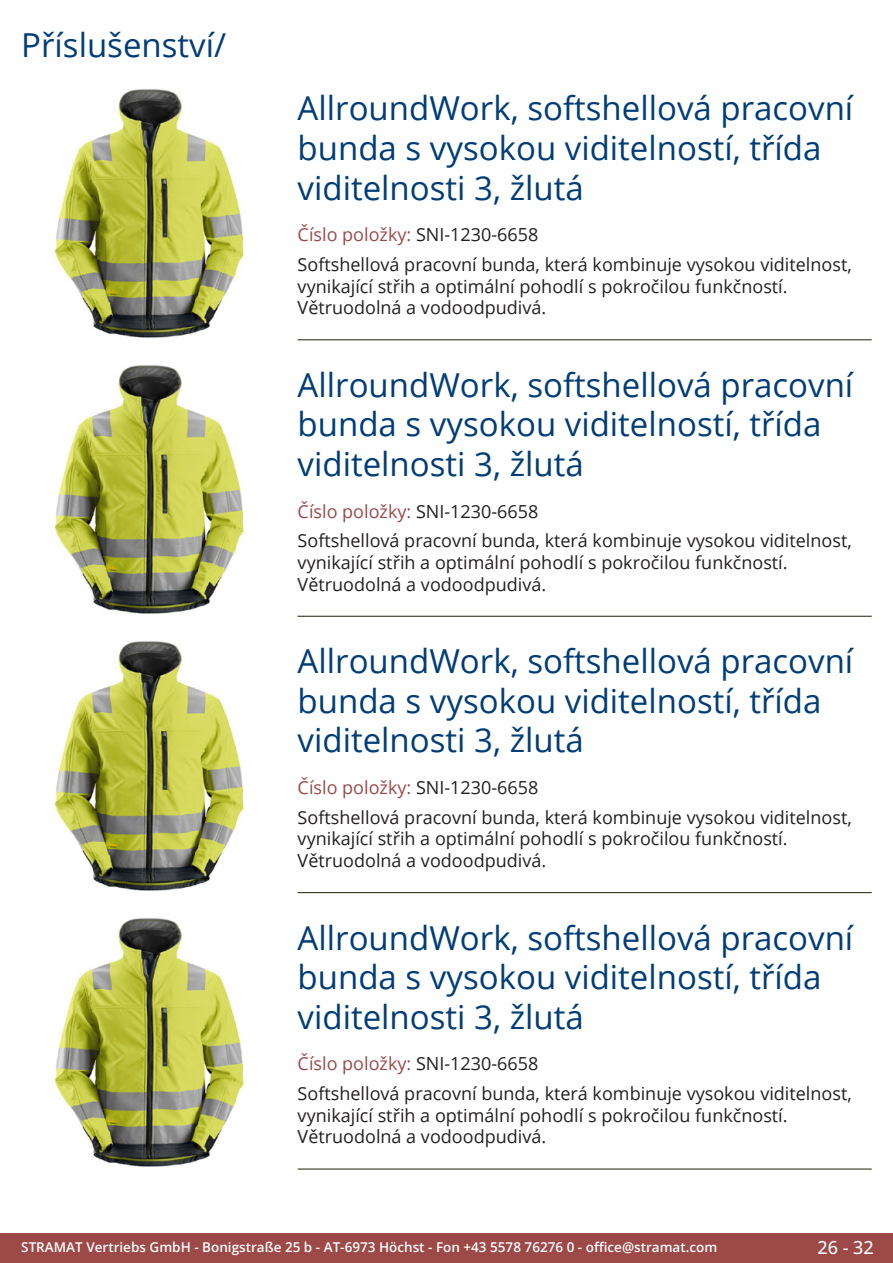
<style>
.page{position:relative;width:893px;height:1263px;background:#fff}
.page>*{position:absolute;margin:0;border:0;box-sizing:border-box;transform-origin:0 0}
.Produkttitel{font:33px/39.6px "Open Sans";color:#003d78}
.RastTitel{font:33px "Open Sans";color:#003d78}
.Beschreibung_Text{font:18px/21.6px "Open Sans";color:#231f20}
.TechDaten_Überschrif{font:18px "Open Sans";color:#9c4948}
.t1{font:500 18px "Open Sans";color:#fff}
.t2{font:600 13.5px "Open Sans";color:#fff}
.s1{color:#231f20}
</style>
<div class="page">
<div style="left:0;top:1233px;width:893px;height:30px;background:#9c4948"></div>
<hr style="left:298px;top:340px;width:574px;height:1px;background:#201d08">
<hr style="left:298px;top:616px;width:574px;height:1px;background:#201d08">
<hr style="left:298px;top:892px;width:574px;height:1px;background:#201d08">
<hr style="left:298px;top:1169px;width:574px;height:1px;background:#201d08">
<img style="left:55px;top:89px;width:189px;height:249px">
<img style="left:55px;top:365px;width:189px;height:249px">
<img style="left:55px;top:641px;width:189px;height:250px">
<img style="left:55px;top:918px;width:189px;height:249px">
<p class="RastTitel" style="left:21px;top:22px;width:206px">Příslušenství/</p>
<p class="Produkttitel" style="left:298px;top:88px;width:557px">AllroundWork, softshellová pracovní bunda s vysokou viditelností, třída viditelnosti 3, žlutá</p>
<p class="TechDaten_Überschrif" style="left:298px;top:222px;width:242px">Číslo položky: <span class="s1">SNI-1230-6658</span></p>
<p class="Beschreibung_Text" style="left:298px;top:253px;width:556px">Softshellová pracovní bunda, která kombinuje vysokou viditelnost, vynikající střih a optimální pohodlí s pokročilou funkčností.<br>Větruodolná a vodoodpudivá.</p>
<p class="Produkttitel" style="left:298px;top:364px;width:557px">AllroundWork, softshellová pracovní bunda s vysokou viditelností, třída viditelnosti 3, žlutá</p>
<p class="TechDaten_Überschrif" style="left:298px;top:499px;width:242px">Číslo položky: <span class="s1">SNI-1230-6658</span></p>
<p class="Beschreibung_Text" style="left:298px;top:530px;width:556px">Softshellová pracovní bunda, která kombinuje vysokou viditelnost, vynikající střih a optimální pohodlí s pokročilou funkčností.<br>Větruodolná a vodoodpudivá.</p>
<p class="Produkttitel" style="left:298px;top:640px;width:557px">AllroundWork, softshellová pracovní bunda s vysokou viditelností, třída viditelnosti 3, žlutá</p>
<p class="TechDaten_Überschrif" style="left:298px;top:775px;width:242px">Číslo položky: <span class="s1">SNI-1230-6658</span></p>
<p class="Beschreibung_Text" style="left:298px;top:806px;width:556px">Softshellová pracovní bunda, která kombinuje vysokou viditelnost, vynikající střih a optimální pohodlí s pokročilou funkčností.<br>Větruodolná a vodoodpudivá.</p>
<p class="Produkttitel" style="left:298px;top:917px;width:557px">AllroundWork, softshellová pracovní bunda s vysokou viditelností, třída viditelnosti 3, žlutá</p>
<p class="TechDaten_Überschrif" style="left:298px;top:1051px;width:242px">Číslo položky: <span class="s1">SNI-1230-6658</span></p>
<p class="Beschreibung_Text" style="left:298px;top:1082px;width:556px">Softshellová pracovní bunda, která kombinuje vysokou viditelnost, vynikající střih a optimální pohodlí s pokročilou funkčností.<br>Větruodolná a vodoodpudivá.</p>
<p class="t2" style="left:21px;top:1238px;width:698px">STRAMAT Vertriebs GmbH - Bonigstraße 25 b - AT-6973 Höchst - Fon +43 5578 76276 0 - office@stramat.com</p>
<p class="t1" style="left:817px;top:1234px;width:58px">26 - 32</p>
</div>
